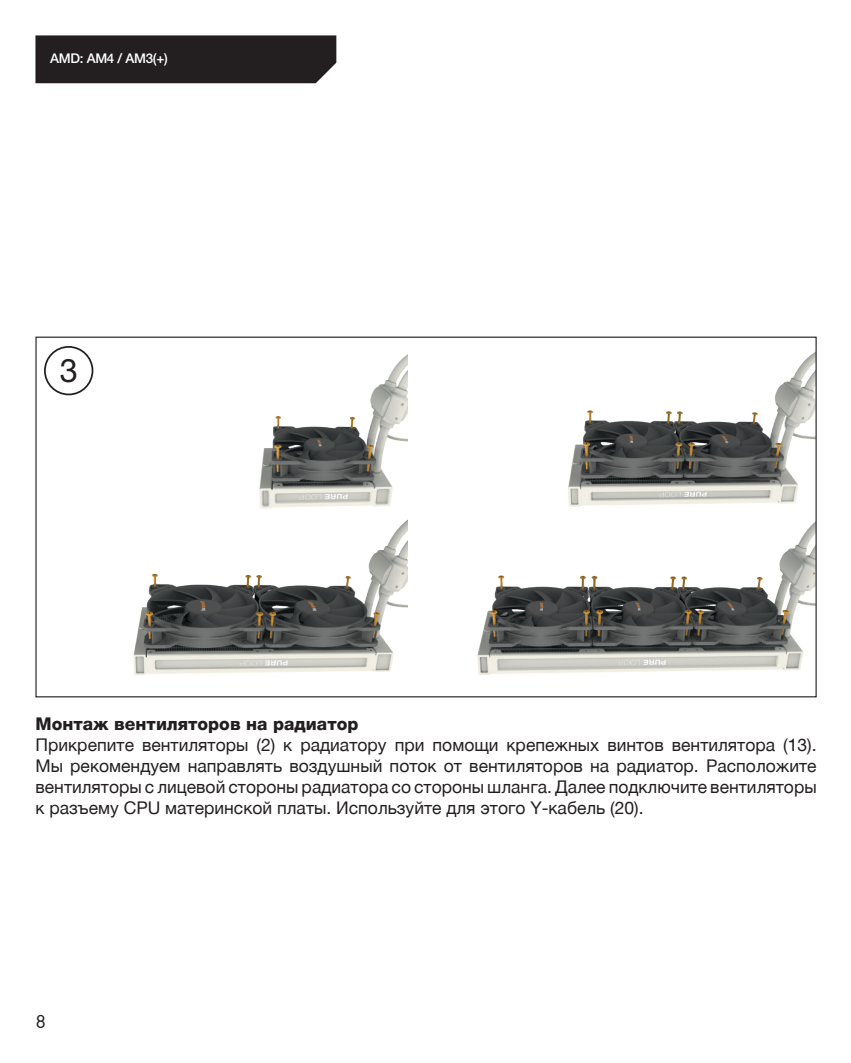
<style>
.page{position:relative;width:851px;height:1063px;background:#fff}
.page>*{position:absolute;margin:0;border:0;box-sizing:border-box;transform-origin:0 0}
.t1{font:32.5px "Helvetica Neue LT Pro";color:#231f20}
.t2{font:20px "Corporate S";color:#231f20}
.t3{font:17.5px/21px "Helvetica Neue LTCYR";color:#231f20;text-align:justify}
.t4{font:800 17.5px "Helvetica Neue LTCYR";color:#231f20}
.t5{font:500 13.5px "Helvetica Neue LT Pro";letter-spacing:-.02em;color:#fff}
</style>
<div class="page">
<div style="left:35px;top:35px;width:301px;height:48px;background:#231f20"></div>
<img style="left:571px;top:353px;width:243px;height:114px">
<img style="left:275px;top:355px;width:132px;height:68px">
<img style="left:477px;top:467px;width:337px;height:208px">
<img style="left:101px;top:423px;width:306px;height:275px">
<div style="left:44px;top:346px;width:49px;height:49px;border:2px solid #231f20;border-radius:50%"></div>
<p class="t5" style="left:50px;top:50px;width:119px">AMD: AM4 / AM3(+)</p>
<h1 class="t1" style="left:60px;top:351px;width:20px">3</h1>
<p class="t4" style="left:35px;top:714px;width:324px">Монтаж вентиляторов на радиатор</p>
<p class="t3" style="left:35px;top:735px;width:782px">Прикрепите вентиляторы (2) к радиатору при помощи крепежных винтов вентилятора (13).<br>Мы рекомендуем направлять воздушный поток от вентиляторов на радиатор. Расположите вентиляторы с лицевой стороны радиатора со стороны шланга. Далее подключите вентиляторы к разъему CPU материнской платы. Используйте для этого Y-кабель (20).</p>
<p class="t2" style="left:35px;top:1010px;width:12px">8</p>
</div>
